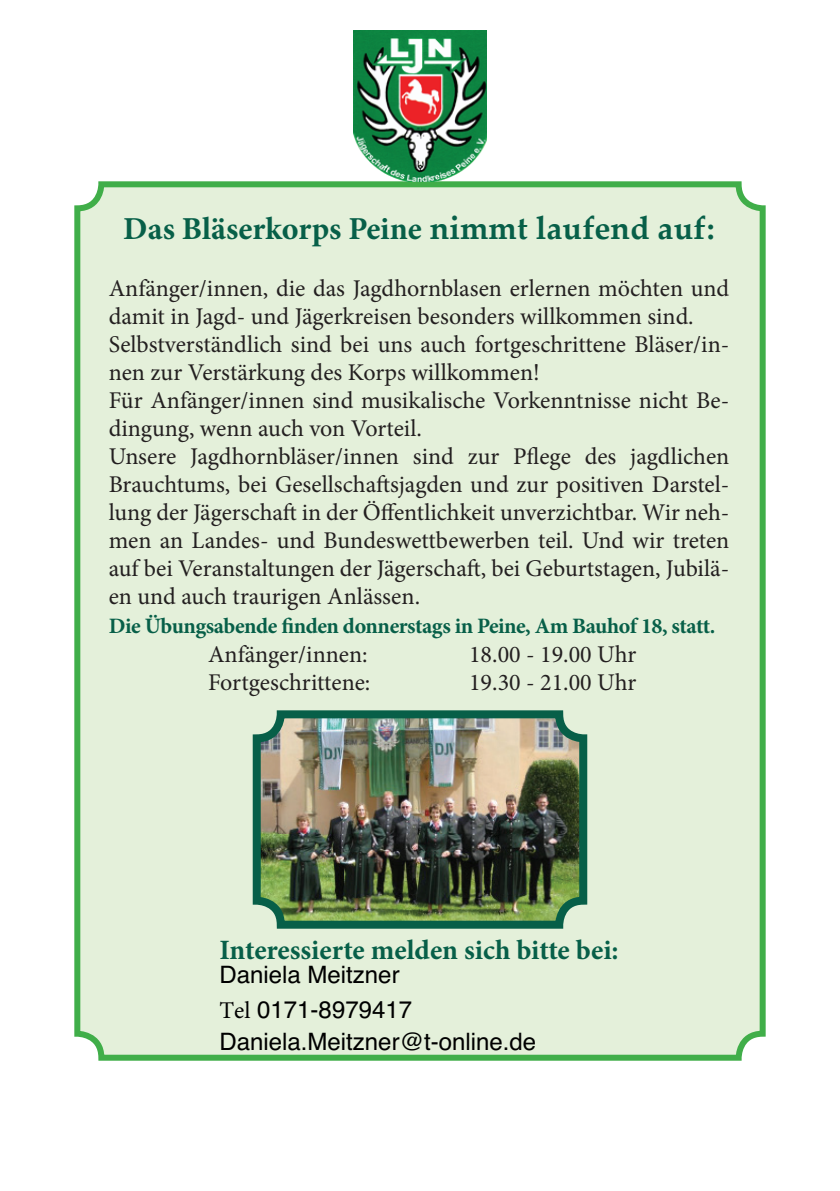
<style>
.page{position:relative;width:840px;height:1191px;background:#fff}
.page>*{position:absolute;margin:0;border:0;box-sizing:border-box;transform-origin:0 0}
.t1{font:700 32px "Minion Pro";color:#075f48}
.t2{font:700 28px "Minion Pro";letter-spacing:-.005em;color:#075f48}
.t3{font:24px/28px "Minion Pro";color:#231f20}
.t4{font:24px/34.8px "Helvetica";color:#000}
.t5{font:700 22px "Minion Pro";letter-spacing:-.02em;color:#075f48}
.s1{font-family:"Palatino Linotype"}
.s2{font-family:"Minion Pro"}
</style>
<div class="page">
<div style="left:77px;top:184px;width:685px;height:873px;background:#e4f0da;border-radius:24px"></div>
<div style="left:74px;top:181px;width:691px;height:879px;border:6px solid #40ae49;border-radius:24px"></div>
<img style="left:261px;top:719px;width:317px;height:200px">
<div style="left:252px;top:710px;width:335px;height:218px;border:8px solid #075f48;border-radius:24px"></div>
<img style="left:353px;top:30px;width:133px;height:151px">
<h1 class="t1" style="left:123px;top:206px;width:592px">Das Bläserkorps Peine <span class="s1">nimmt laufend auf:</span></h1>
<p class="t3" style="left:109px;top:274px;width:622px">Anfänger/innen, die das Jagdhornblasen erlernen möchten und damit in Jagd- und Jägerkreisen besonders willkommen sind.<br>Selbstverständlich sind bei uns auch fortgeschrittene Bläser/in&shy;nen zur Verstärkung des Korps willkommen!<br>Für Anfänger/innen sind musikalische Vorkenntnisse nicht Be&shy;dingung, wenn auch von Vorteil.<br>Unsere Jagdhornbläser/innen sind zur Pflege des jagdlichen Brauchtums, bei Gesellschaftsjagden und zur positiven Darstel&shy;lung der Jägerschaft in der Öffentlichkeit unverzichtbar. Wir neh&shy;men an Landes- und Bundeswettbewerben teil. Und wir treten auf bei Veranstaltungen der Jägerschaft, bei Geburtstagen, Jubilä&shy;en und auch traurigen Anlässen.</p>
<p class="t5" style="left:109px;top:610px;width:608px">Die Übungsabende finden donnerstags in Peine, Am Bauhof 18, statt.</p>
<p class="t3" style="left:208px;top:640px;width:161px">Anfänger/innen:</p>
<p class="t3" style="left:469px;top:640px;width:169px">18.00 - 19.00 Uhr</p>
<p class="t3" style="left:208px;top:669px;width:164px">Fortgeschrittene:</p>
<p class="t3" style="left:469px;top:669px;width:169px">19.30 - 21.00 Uhr</p>
<p class="t2" style="left:219px;top:930px;width:400px">Interessierte melden sich bitte bei:</p>
<p class="t4" style="left:219px;top:958px;width:194px">Daniela Meitzner<br><span class="s2">Tel</span> 0171-8979417</p>
<p class="t4" style="left:219px;top:1026px;width:318px">Daniela.Meitzner@t-online.de</p>
</div>
